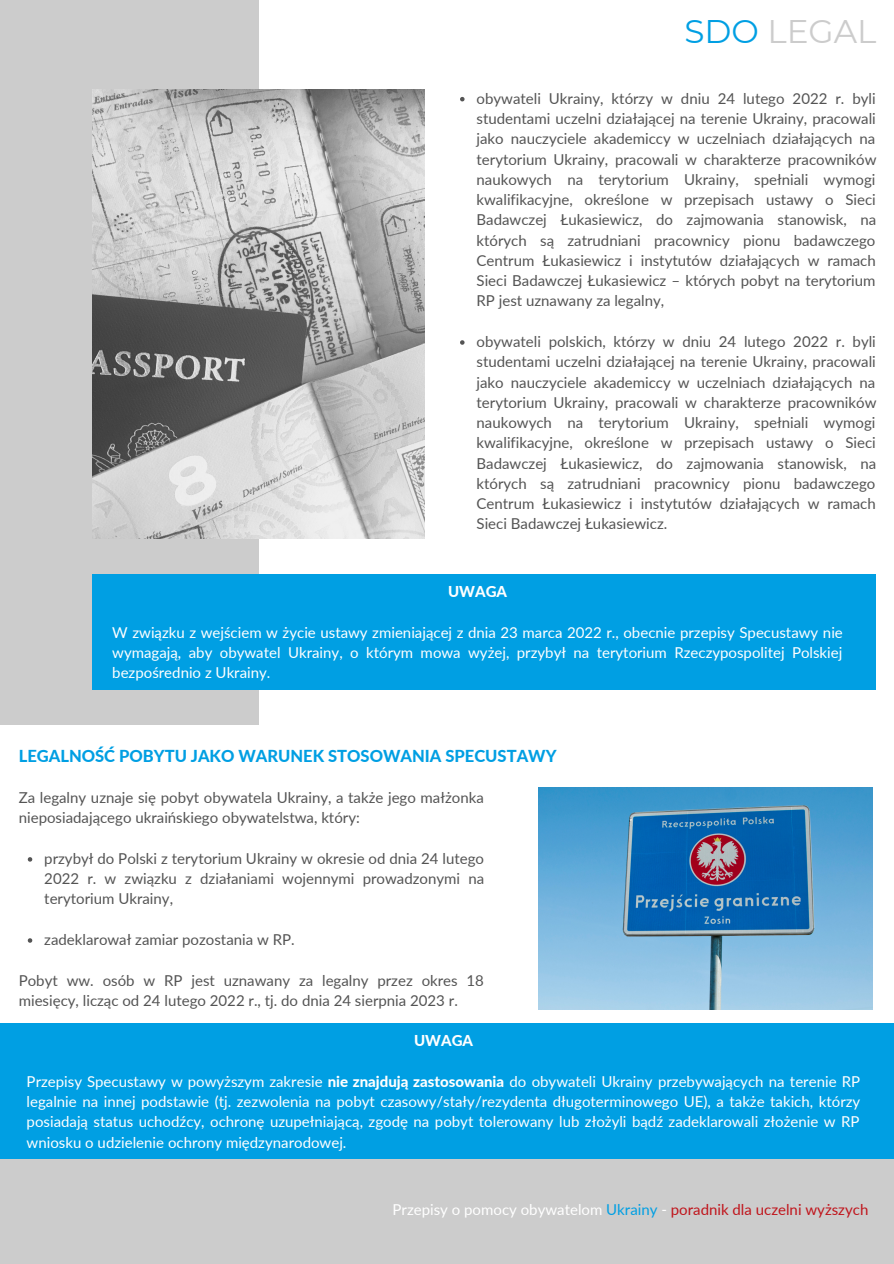
<style>
.page{position:relative;width:894px;height:1264px;background:#fff}
.page>*{position:absolute;margin:0;border:0;box-sizing:border-box;transform-origin:0 0}
.t1{font:32.7px "Montserrat";color:#ccc}
.t2{font:800 16.5px "Lato";color:#009fe3}
.t3{font:15px/20.2px "Lato";color:#545454;text-align:justify}
.t4{font:15px/20.2px "Lato";color:#fff;text-align:justify}
.t5{font:800 15px "Lato";color:#fff}
.s1{color:#009fe3}
.s2{font-weight:800}
.s3{color:#c0151c}
</style>
<div class="page">
<div style="left:0;top:0;width:258px;height:725px;background:#ccc"></div>
<img style="left:93px;top:89px;width:331px;height:450px">
<div style="left:0;top:1159px;width:893px;height:104px;background:#ccc"></div>
<svg style="left:28px;top:857px;width:4px;height:4px"></svg>
<svg style="left:28px;top:938px;width:4px;height:4px"></svg>
<svg style="left:460px;top:97px;width:4px;height:4px"></svg>
<svg style="left:460px;top:340px;width:4px;height:5px"></svg>
<div style="left:93px;top:575px;width:782px;height:114px;background:#009fe3"></div>
<div style="left:0;top:1023px;width:893px;height:135px;background:#009fe3"></div>
<img style="left:538px;top:787px;width:333px;height:222px">
<p class="t1" style="left:684px;top:11px;width:193px"><span class="s1">SDO</span> LEGAL</p>
<p class="t3" style="left:476px;top:88px;width:401px">obywateli Ukrainy, którzy w dniu 24 lutego 2022 r. byli studentami uczelni działającej na terenie Ukrainy, pracowali jako nauczyciele akademiccy w uczelniach działających na terytorium Ukrainy, pracowali w charakterze pracowników naukowych na terytorium Ukrainy, spełniali wymogi kwalifikacyjne, określone w przepisach ustawy o Sieci Badawczej Łukasiewicz, do zajmowania stanowisk, na których są zatrudniani pracownicy pionu badawczego Centrum Łukasiewicz i instytutów działających w ramach Sieci Badawczej Łukasiewicz – których pobyt na terytorium RP jest uznawany za legalny,</p>
<p class="t3" style="left:476px;top:331px;width:401px">obywateli polskich, którzy w dniu 24 lutego 2022 r. byli studentami uczelni działającej na terenie Ukrainy, pracowali jako nauczyciele akademiccy w uczelniach działających na terytorium Ukrainy, pracowali w charakterze pracowników naukowych na terytorium Ukrainy, spełniali wymogi kwalifikacyjne, określone w przepisach ustawy o Sieci Badawczej Łukasiewicz, do zajmowania stanowisk, na których są zatrudniani pracownicy pionu badawczego Centrum Łukasiewicz i instytutów działających w ramach Sieci Badawczej Łukasiewicz.</p>
<p class="t5" style="left:448px;top:582px;width:61px">UWAGA</p>
<p class="t4" style="left:112px;top:622px;width:731px">W związku z wejściem w życie ustawy zmieniającej z dnia 23 marca 2022 r., obecnie przepisy Specustawy nie wymagają, aby obywatel Ukrainy, o którym mowa wyżej, przybył na terytorium Rzeczypospolitej Polskiej bezpośrednio z Ukrainy.</p>
<p class="t2" style="left:19px;top:745px;width:539px">LEGALNOŚĆ POBYTU JAKO WARUNEK STOSOWANIA SPECUSTAWY</p>
<p class="t3" style="left:19px;top:787px;width:466px">Za legalny uznaje się pobyt obywatela Ukrainy, a także jego małżonka nieposiadającego ukraińskiego obywatelstwa, który:</p>
<p class="t3" style="left:44px;top:848px;width:441px">przybył do Polski z terytorium Ukrainy w okresie od dnia 24 lutego 2022 r. w związku z działaniami wojennymi prowadzonymi na terytorium Ukrainy,</p>
<p class="t3" style="left:44px;top:929px;width:252px">zadeklarował zamiar pozostania w RP.</p>
<p class="t3" style="left:19px;top:969px;width:466px">Pobyt ww. osób w RP jest uznawany za legalny przez okres 18 miesięcy, licząc od 24 lutego 2022 r., tj. do dnia 24 sierpnia 2023 r.</p>
<p class="t5" style="left:414px;top:1031px;width:61px">UWAGA</p>
<p class="t4" style="left:27px;top:1070px;width:834px">Przepisy Specustawy w powyższym zakresie <span class="s2">nie znajdują zastosowania</span> do obywateli Ukrainy przebywających na terenie RP legalnie na innej podstawie (tj. zezwolenia na pobyt czasowy/stały/rezydenta długoterminowego UE), a także takich, którzy posiadają status uchodźcy, ochronę uzupełniającą, zgodę na pobyt tolerowany lub złożyli bądź zadeklarowali złożenie w RP wniosku o udzielenie ochrony międzynarodowej.</p>
<p class="t4" style="left:392px;top:1198px;width:477px">Przepisy o pomocy obywatelom <span class="s1">Ukrainy</span> - <span class="s3">poradnik dla uczelni wyższych</span></p>
</div>
